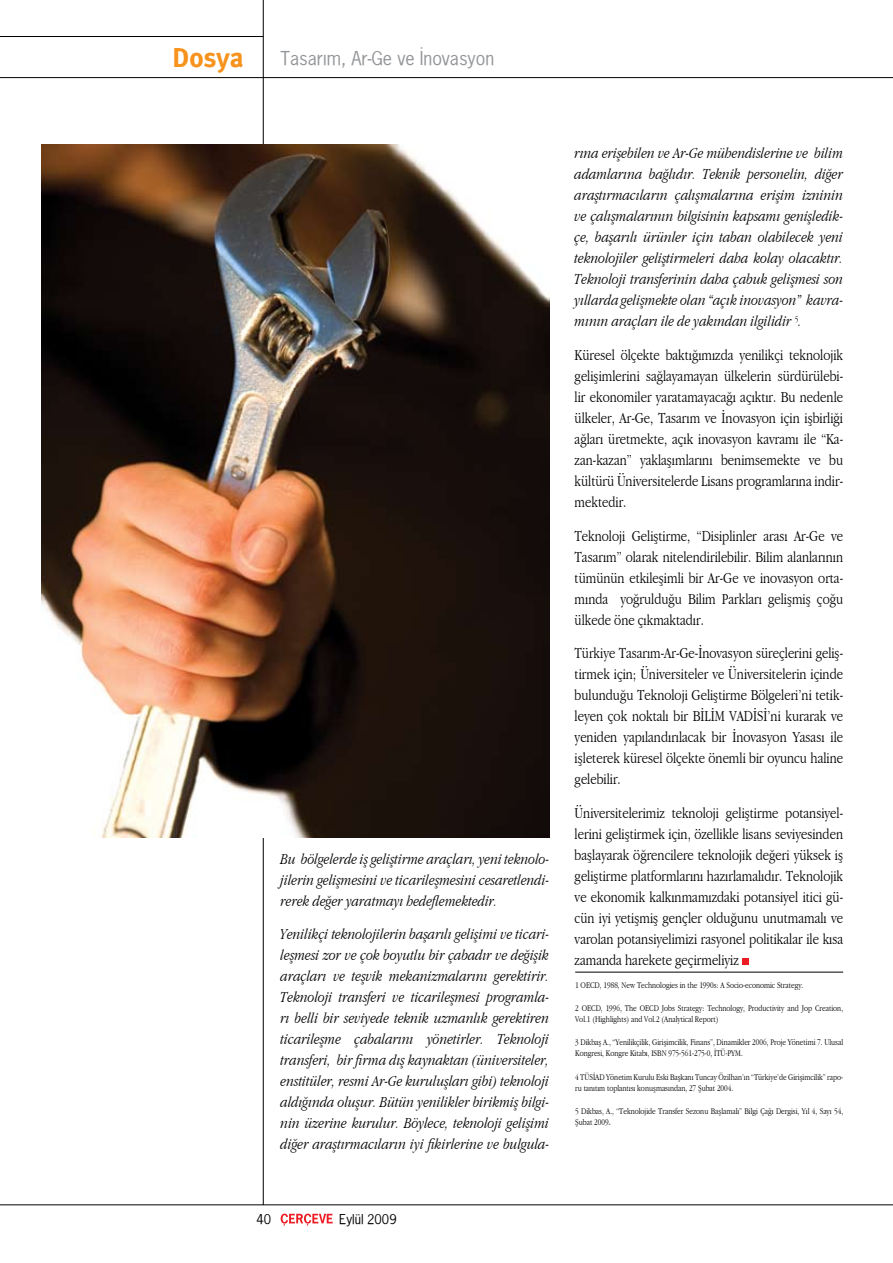
<style>
.page{position:relative;width:893px;height:1263px;background:#fff}
.page>*{position:absolute;margin:0;border:0;box-sizing:border-box;transform-origin:0 0}
.t1{font:700 27px "Sumerbank";color:#f7931d}
.t2{font:18px "News Gothic";color:#939598}
.t3{font:300 condensed 15.75px/21px "Garamond";color:#000;text-align:justify}
.t4{font:italic 300 condensed 15.75px/21px "Garamond";color:#000;text-align:justify}
.t5{font:12.75px "News Gothic";color:#000}
.t6{font:300 condensed 9px/10.8px "Garamond";color:#000}
.s1{font-family:"Sumerbank";font-weight:700;font-stretch:normal;color:#808284}
</style>
<div class="page">
<hr style="left:263px;top:0;width:1px;height:1205px;background:#000">
<svg style="left:281px;top:1213px;width:52px;height:13px"></svg>
<hr style="left:0;top:1204px;width:893px;height:1px;background:#000">
<hr style="left:0;top:77px;width:893px;height:1px;background:#000">
<hr style="left:0;top:36px;width:263px;height:1px;background:#000">
<div style="left:742px;top:958px;width:7px;height:7px;background:#ed1c24"></div>
<img style="left:41px;top:144px;width:508px;height:693px">
<hr style="left:575px;top:972px;width:268px;height:1px;background:#000">
<h1 class="t1" style="left:172px;top:42px;width:73px">Dosya</h1>
<p class="t2" style="left:281px;top:47px;width:215px">Tasarım, Ar-Ge ve İnovasyon</p>
<p class="t4" style="left:281px;top:848px;width:270px">Bu bölgelerde iş geliştirme araçları, yeni teknolo&shy;jilerin gelişmesini ve ticarileşmesini cesaretlendi&shy;rerek değer yaratmayı hedeflemektedir.</p>
<p class="t4" style="left:281px;top:924px;width:270px">Yenilikçi teknolojilerin başarılı gelişimi ve ticari&shy;leşmesi zor ve çok boyutlu bir çabadır ve değişik araçları ve teşvik mekanizmalarını gerektirir.<br>Teknoloji transferi ve ticarileşmesi programla&shy;rı belli bir seviyede teknik uzmanlık gerektiren ticarileşme çabalarını yönetirler. Teknoloji transferi, bir firma dış kaynaktan (üniversiteler, enstitüler, resmi Ar-Ge kuruluşları gibi) teknoloji aldığında oluşur. Bütün yenilikler birikmiş bilgi&shy;nin üzerine kurulur. Böylece, teknoloji gelişimi diğer araştırmacıların iyi fikirlerine ve bulgula-</p>
<p class="t5" style="left:256px;top:1211px;width:16px">40</p>
<p class="t5" style="left:339px;top:1211px;width:59px">Eylül 2009</p>
<p class="t4" style="left:575px;top:142px;width:270px">rına erişebilen ve Ar-Ge mühendislerine ve bilim adamlarına bağlıdır. Teknik personelin, diğer araştırmacıların çalışmalarına erişim izninin ve çalışmalarının bilgisinin kapsamı genişledik&shy;çe, başarılı ürünler için taban olabilecek yeni teknolojiler geliştirmeleri daha kolay olacaktır.<br>Teknoloji transferinin daha çabuk gelişmesi son yıllarda gelişmekte olan “açık inovasyon” kavra&shy;mının araçları ile de yakından ilgilidir <sup>5</sup>.</p>
<p class="t3" style="left:575px;top:344px;width:270px">Küresel ölçekte baktığımızda yenilikçi teknolojik gelişimlerini sağlayamayan ülkelerin sürdürülebi&shy;lir ekonomiler yaratamayacağı açıktır. Bu nedenle ülkeler, Ar-Ge, Tasarım ve İnovasyon için işbirliği ağları üretmekte, açık inovasyon kavramı ile “Ka&shy;zan-kazan” yaklaşımlarını benimsemekte ve bu kültürü Üniversitelerde Lisans programlarına indir&shy;mektedir.</p>
<p class="t3" style="left:575px;top:525px;width:270px">Teknoloji Geliştirme, “Disiplinler arası Ar-Ge ve Tasarım” olarak nitelendirilebilir. Bilim alanlarının tümünün etkileşimli bir Ar-Ge ve inovasyon orta&shy;mında yoğrulduğu Bilim Parkları gelişmiş çoğu ülkede öne çıkmaktadır.</p>
<p class="t3" style="left:575px;top:643px;width:270px">Türkiye Tasarım-Ar-Ge-İnovasyon süreçlerini geliş&shy;tirmek için; Üniversiteler ve Üniversitelerin içinde bulunduğu Teknoloji Geliştirme Bölgeleri’ni tetik&shy;leyen çok noktalı bir BİLİM VADİSİ’ni kurarak ve yeniden yapılandırılacak bir İnovasyon Yasası ile işleterek küresel ölçekte önemli bir oyuncu haline gelebilir.</p>
<p class="t3" style="left:575px;top:802px;width:270px">Üniversitelerimiz teknoloji geliştirme potansiyel&shy;lerini geliştirmek için, özellikle lisans seviyesinden başlayarak öğrencilere teknolojik değeri yüksek iş geliştirme platformlarını hazırlamalıdır. Teknolojik ve ekonomik kalkınmamızdaki potansiyel itici gü&shy;cün iyi yetişmiş gençler olduğunu unutmamalı ve varolan potansiyelimizi rasyonel politikalar ile kısa zamanda harekete geçirmeliyiz</p>
<p class="t6" style="left:575px;top:979px;width:230px">1 OECD, 1988, New Technologies in the 1990s: A Socio-economic Strategy.</p>
<p class="t6" style="left:575px;top:1003px;width:269px">2 OECD, 1996, The OECD Jobs Strategy: Technology, Productivity and Jop Creation,<br>Vol.1 (Highlights) and Vol.2 (Analytical Report)</p>
<p class="t6" style="left:575px;top:1037px;width:269px">3 Dikbaş A., “Yenilikçilik, Girişimcilik, Finans”, Dinamikler 2006, Proje Yönetimi 7. Ulusal<br>Kongresi, Kongre Kitabı, ISBN 975-561-275-0, İTÜ-PYM.</p>
<p class="t6" style="left:575px;top:1071px;width:269px">4 TÜSİAD Yönetim Kurulu Eski Başkanı Tuncay Özilhan’ın “Türkiye’de Girişimcilik” rapo&shy;ru tanıtım toplantısı konuşmasından, 27 Şubat 2004.</p>
<p class="t6" style="left:575px;top:1106px;width:269px">5 Dikbas, A., “Teknolojide Transfer Sezonu Başlamalı” Bilgi Çağı Dergisi, Yıl 4, Sayı 54,<br>Şubat 2009<span class="s1">.</span></p>
</div>
